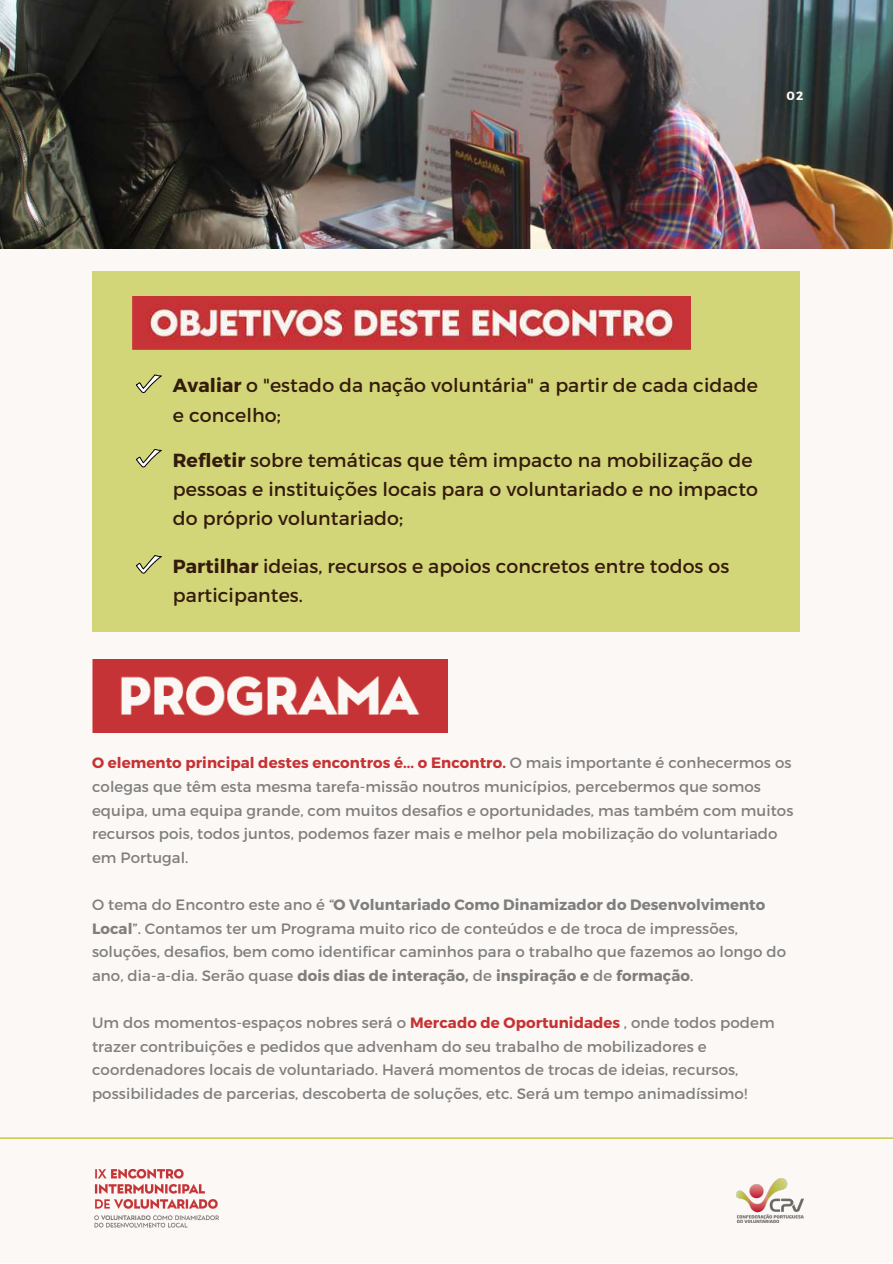
<style>
.page{position:relative;width:893px;height:1264px;background:#fff}
.page>*{position:absolute;margin:0;border:0;box-sizing:border-box;transform-origin:0 0}
.t1{font:18.9px/29.2px "Montserrat";letter-spacing:.005em;color:#341b0c}
.t2{font:15px/23.5px "Montserrat";letter-spacing:.005em;color:#7f7f7f}
.t3{font:700 12px "Montserrat";color:#fcf8f5}
.s1{font-weight:700}
.s2{font-weight:700;color:#c63335}
</style>
<div class="page">
<div style="left:0;top:0;width:892px;height:1262px;background:#fcf8f5"></div>
<hr style="left:0;top:1137px;width:892px;height:1px;background:#b0b913">
<img style="left:0;top:0;width:892px;height:248px">
<img style="left:95px;top:1169px;width:123px;height:59px">
<img style="left:736px;top:1178px;width:67px;height:44px">
<img style="left:92px;top:659px;width:355px;height:73px">
<div style="left:92px;top:271px;width:708px;height:360px;background:#d2d578"></div>
<img style="left:133px;top:296px;width:557px;height:54px">
<svg style="left:136px;top:375px;width:25px;height:18px"></svg>
<svg style="left:136px;top:449px;width:25px;height:18px"></svg>
<svg style="left:136px;top:555px;width:25px;height:18px"></svg>
<p class="t3" style="left:786px;top:88px;width:18px">02</p>
<p class="t1" style="left:173px;top:370px;width:586px"><span class="s1">Avaliar</span> o "estado da nação voluntária" a partir de cada cidade e concelho;</p>
<p class="t1" style="left:173px;top:444px;width:586px"><span class="s1">Refletir</span> sobre temáticas que têm impacto na mobilização de pessoas e instituições locais para o voluntariado e no impacto do próprio voluntariado;</p>
<p class="t1" style="left:173px;top:550px;width:558px"><span class="s1">Partilhar</span> ideias, recursos e apoios concretos entre todos os participantes.</p>
<p class="t2" style="left:92px;top:750px;width:702px"><span class="s2">O elemento principal destes encontros é... o Encontro.</span> O mais importante é conhecermos os colegas que têm esta mesma tarefa-missão noutros municípios, percebermos que somos equipa, uma equipa grande, com muitos desafios e oportunidades, mas também com muitos recursos pois, todos juntos, podemos fazer mais e melhor pela mobilização do voluntariado em Portugal.</p>
<p class="t2" style="left:92px;top:892px;width:695px">O tema do Encontro este ano é “<span class="s1">O Voluntariado Como Dinamizador do Desenvolvimento Local</span>”. Contamos ter um Programa muito rico de conteúdos e de troca de impressões, soluções, desafios, bem como identificar caminhos para o trabalho que fazemos ao longo do ano, dia-a-dia. Serão quase <span class="s1">dois dias de interação,</span> de <span class="s1">inspiração e</span> de <span class="s1">formação</span>.</p>
<p class="t2" style="left:92px;top:1010px;width:684px">Um dos momentos-espaços nobres será o <span class="s2">Mercado de Oportunidades</span> , onde todos podem trazer contribuições e pedidos que advenham do seu trabalho de mobilizadores e coordenadores locais de voluntariado. Haverá momentos de trocas de ideias, recursos, possibilidades de parcerias, descoberta de soluções, etc. Será um tempo animadíssimo!</p>
</div>
